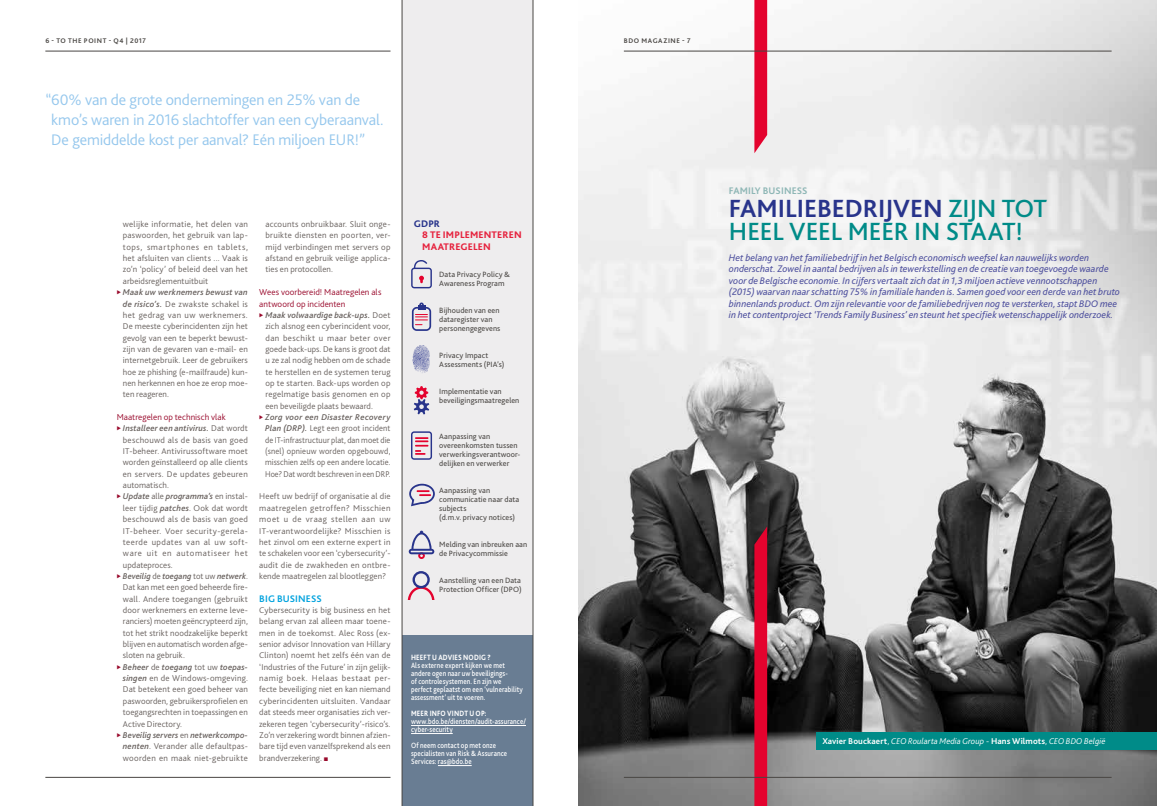
<style>
.page{position:relative;width:1157px;height:806px;background:#fff}
.page>*{position:absolute;margin:0;border:0;box-sizing:border-box;transform-origin:0 0}
.t1{font:500 26px/23px "Bliss 2";letter-spacing:-.01em;color:#008b88}
.t2{font:300 16px/20px "Bliss 2";letter-spacing:-.005em;color:#95c7ed}
.t3{font:italic 10px/11.3px "Bliss 2";letter-spacing:.005em;color:#50529f}
.t4{font:800 10px/11.3px "Bliss 2";letter-spacing:.015em;color:#e6213d}
.t5{font:700 10px "Bliss 2";letter-spacing:.01em;color:#8db6b5}
.t6{font:700 10px "Bliss 2";letter-spacing:.01em;color:#03a3de}
.t7{font:800 10px "Bliss 2";color:#28348b}
.t8{font:300 9px/11.3px "Bliss 2";letter-spacing:.005em;color:#990a2c}
.t9{font:300 8.8px/11.3px "Bliss 2";letter-spacing:.01em;color:#67605d;text-align:justify}
.t10{font:300 8.8px/11.3px "Bliss 2";letter-spacing:.01em;color:#67605d;text-align:justify;scale:.96 1}
.t11{font:italic 300 8.8px "Bliss 2";letter-spacing:.005em;color:#fff}
.t12{font:8px/9px "Bliss 2";letter-spacing:.01em;color:#494643}
.t13{font:500 8px/8px "Bliss 2";letter-spacing:.015em;color:#fff;scale:.85 1}
.t14{font:800 8px "Bliss 2";letter-spacing:.025em;color:#fff;scale:.85 1}
.t15{font:700 7px "Bliss 2";letter-spacing:.085em;color:#494643}
.s1{color:#990a2c}
.s2{font-weight:500;font-style:italic}
.s3{font-weight:700;color:#28348b}
.s4{font-weight:700;font-style:normal}
.s5{font-style:normal}
</style>
<div class="page">
<img style="left:578px;top:0;width:579px;height:805px">
<div style="left:402px;top:0;width:131px;height:669px;background:#eeedee"></div>
<div style="left:402px;top:635px;width:131px;height:170px;background:#697d93"></div>
<hr style="left:402px;top:0;width:1px;height:805px;background:#494643">
<hr style="left:533px;top:0;width:1px;height:805px;background:#494643">
<hr style="left:411px;top:724px;width:115px;height:1px;background:#fff">
<hr style="left:411px;top:732px;width:42px;height:1px;background:#fff">
<hr style="left:438px;top:764px;width:34px;height:1px;background:#fff">
<svg style="left:754px;top:0;width:13px;height:153px"></svg>
<svg style="left:754px;top:526px;width:13px;height:279px"></svg>
<svg style="left:411px;top:260px;width:21px;height:28px"></svg>
<svg style="left:412px;top:302px;width:19px;height:29px"></svg>
<svg style="left:409px;top:483px;width:26px;height:23px"></svg>
<svg style="left:409px;top:530px;width:25px;height:28px"></svg>
<svg style="left:408px;top:571px;width:26px;height:28px"></svg>
<svg style="left:411px;top:431px;width:21px;height:28px"></svg>
<svg style="left:414px;top:386px;width:15px;height:28px"></svg>
<svg style="left:412px;top:345px;width:18px;height:28px"></svg>
<div style="left:816px;top:731px;width:341px;height:17px;background:#008b88"></div>
<hr style="left:624px;top:51px;width:487px;height:1px;background:#494643">
<hr style="left:624px;top:776px;width:487px;height:1px;background:#494643">
<hr style="left:45px;top:776px;width:345px;height:1px;background:#494643">
<hr style="left:45px;top:51px;width:345px;height:1px;background:#494643">
<p class="t15" style="left:45px;top:36px;width:102px">6 - TO THE POINT - Q4 | 2017</p>
<p class="t15" style="left:624px;top:36px;width:68px">BDO MAGAZINE - 7</p>
<h2 class="t2" style="left:51px;top:89px;width:334px;text-indent:-6px">“60% van de grote ondernemingen en 25% van de kmo’s waren in 2016 slachtoffer van een cyberaanval.<br>De gemiddelde kost per aanval? Eén miljoen EUR!”</h2>
<p class="t9" style="left:123px;top:218px;width:126px">welijke informatie, het delen van paswoorden, het gebruik van lap&shy;tops, smartphones en tablets, het afsluiten van clients ... Vaak is zo’n ‘policy’ of beleid deel van het arbeidsreglementuitbuit</p>
<p class="t9" style="left:123px;top:286px;width:127px;text-indent:-6px"><span class="s1">◆</span> <span class="s2">Maak uw werknemers bewust van de risico’s.</span> De zwakste schakel is het gedrag van uw werknemers.<br>De meeste cyberincidenten zijn het gevolg van een te beperkt bewust&shy;zijn van de gevaren van e-mail- en internetgebruik. Leer de gebruikers hoe ze phishing (e-mailfraude) kun&shy;nen herkennen en hoe ze erop moe&shy;ten reageren.</p>
<p class="t8" style="left:117px;top:411px;width:111px">Maatregelen op technisch vlak</p>
<p class="t9" style="left:123px;top:422px;width:126px;text-indent:-6px"><span class="s1">◆</span> <span class="s2">Installeer een antivirus.</span> Dat wordt beschouwd als de basis van goed IT-beheer. Antivirussoftware moet worden geïnstalleerd op alle clients en servers. De updates gebeuren automatisch.</p>
<p class="t9" style="left:123px;top:490px;width:126px;text-indent:-6px"><span class="s1">◆</span> <span class="s2">Update</span> alle <span class="s2">programma’s</span> en instal&shy;leer tijdig <span class="s2">patches</span>. Ook dat wordt beschouwd als de basis van goed IT-beheer. Voer security-gerela&shy;teerde updates van al uw soft&shy;ware uit en automatiseer het updateproces.</p>
<p class="t9" style="left:123px;top:569px;width:127px;text-indent:-6px"><span class="s1">◆</span> <span class="s2">Beveilig</span> de <span class="s2">toegang</span> tot uw <span class="s2">netwerk</span>.<br>Dat kan met een goed beheerde fire&shy;wall. Andere toegangen (gebruikt door werknemers en externe leve&shy;ranciers) moeten geëncrypteerd zijn, tot het strikt noodzakelijke beperkt blijven en automatisch worden afge&shy;sloten na gebruik.</p>
<p class="t9" style="left:123px;top:660px;width:127px;text-indent:-6px"><span class="s1">◆</span> <span class="s2">Beheer</span> de <span class="s2">toegang</span> tot uw <span class="s2">toepas&shy;singen</span> en de Windows-omgeving.<br>Dat betekent een goed beheer van paswoorden, gebruikersprofielen en toegangsrechten in toepassingen en Active Directory.</p>
<p class="t9" style="left:123px;top:728px;width:126px;text-indent:-6px"><span class="s1">◆</span> <span class="s2">Beveilig servers</span> en <span class="s2">netwerkcompo&shy;nenten</span>. Verander alle defaultpas&shy;woorden en maak niet-gebruikte</p>
<p class="t9" style="left:265px;top:218px;width:126px">accounts onbruikbaar. Sluit onge&shy;bruikte diensten en poorten, ver&shy;mijd verbindingen met servers op afstand en gebruik veilige applica&shy;ties en protocollen.</p>
<p class="t8" style="left:259px;top:286px;width:124px">Wees voorbereid! Maatregelen als antwoord op incidenten</p>
<p class="t9" style="left:265px;top:309px;width:127px;text-indent:-6px"><span class="s1">◆</span> <span class="s2">Maak volwaardige back-ups.</span> Doet zich alsnog een cyberincident voor, dan beschikt u maar beter over goede back-ups. De kans is groot dat u ze zal nodig hebben om de schade te herstellen en de systemen terug op te starten. Back-ups worden op regelmatige basis genomen en op een beveiligde plaats bewaard.</p>
<p class="t10" style="left:265px;top:411px;width:132px;text-indent:-6px"><span class="s1">◆</span> <span class="s2">Zorg voor een Disaster Recovery Plan (DRP).</span> Legt een groot incident de IT-infrastructuur plat, dan moet die (snel) opnieuw worden opgebouwd, misschien zelfs op een andere locatie.<br>Hoe? Dat wordt beschreven in een DRP.</p>
<p class="t9" style="left:259px;top:490px;width:133px">Heeft uw bedrijf of organisatie al die maatregelen getroffen? Misschien moet u de vraag stellen aan uw IT-verantwoordelijke? Misschien is het zinvol om een externe expert in te schakelen voor een ‘cybersecurity’- audit die de zwakheden en ontbre&shy;kende maatregelen zal blootleggen?</p>
<p class="t6" style="left:259px;top:591px;width:64px">BIG BUSINESS</p>
<p class="t9" style="left:259px;top:603px;width:133px">Cybersecurity is big business en het belang ervan zal alleen maar toene&shy;men in de toekomst. Alec Ross (ex&shy;senior advisor Innovation van Hillary Clinton) noemt het zelfs één van de ‘Industries of the Future’ in zijn gelijk&shy;namig boek. Helaas bestaat per&shy;fecte beveiliging niet en kan niemand cyberincidenten uitsluiten. Vandaar dat steeds meer organisaties zich ver&shy;zekeren tegen ‘cybersecurity’-risico’s.<br>Zo’n verzekering wordt binnen afzien&shy;bare tijd even vanzelfsprekend als een brandverzekering.</p>
<p class="t7" style="left:414px;top:217px;width:28px">GDPR</p>
<p class="t4" style="left:422px;top:229px;width:101px">8 TE IMPLEMENTEREN<br>MAATREGELEN</p>
<p class="t12" style="left:439px;top:269px;width:72px">Data Privacy Policy &amp;<br>Awareness Program</p>
<p class="t12" style="left:439px;top:305px;width:63px">Bijhouden van een dataregister van personengegevens</p>
<p class="t12" style="left:439px;top:350px;width:67px">Privacy Impact<br>Assessments (PIA’s)</p>
<p class="t12" style="left:439px;top:386px;width:82px">Implementatie van beveiligingsmaatregelen</p>
<p class="t12" style="left:439px;top:431px;width:83px">Aanpassing van overeenkomsten tussen verwerkingsverantwoor&shy;delijken en verwerker</p>
<p class="t12" style="left:439px;top:485px;width:82px">Aanpassing van communicatie naar data subjects<br>(d.m.v. privacy notices)</p>
<p class="t12" style="left:439px;top:539px;width:89px">Melding van inbreuken aan de Privacycommissie</p>
<p class="t12" style="left:439px;top:575px;width:84px">Aanstelling van een Data<br>Protection Officer (DPO)</p>
<p class="t14" style="left:411px;top:652px;width:95px">HEEFT U ADVIES NODIG ?</p>
<p class="t13" style="left:411px;top:661px;width:133px">Als externe expert kijken we met andere ogen naar uw beveiligings-<br>of controlesystemen. En zijn we perfect geplaatst om een ‘vulnerability assessment’ uit te voeren.</p>
<p class="t14" style="left:411px;top:708px;width:90px">MEER INFO VINDT U OP:</p>
<p class="t13" style="left:411px;top:717px;width:137px">www.bdo.be/diensten/audit-assurance/ cyber-security</p>
<p class="t13" style="left:411px;top:741px;width:115px">Of neem contact op met onze specialisten van Risk &amp; Assurance<br>Services: ras@bdo.be</p>
<p class="t5" style="left:729px;top:184px;width:80px">FAMILY BUSINESS</p>
<h1 class="t1" style="left:729px;top:196px;width:320px"><span class="s3">FAMILIEBEDRIJVEN</span> ZIJN TOT<br>HEEL VEEL MEER IN STAAT!</h1>
<p class="t3" style="left:729px;top:252px;width:393px">Het belang van het familiebedrijf in het Belgisch economisch weefsel kan nauwelijks worden onderschat. Zowel in aantal bedrijven als in tewerkstelling en de creatie van toegevoegde waarde voor de Belgische economie. In cijfers vertaalt zich dat in 1,3 miljoen actieve vennootschappen (2015) waarvan naar schatting 75% in familiale handen is. Samen goed voor een derde van het bruto binnenlands product. Om zijn relevantie voor de familiebedrijven nog te versterken, stapt BDO mee in het contentproject ‘Trends Family Business’ en steunt het specifiek wetenschappelijk onderzoek.</p>
<p class="t11" style="left:822px;top:734px;width:285px"><span class="s4">Xavier Bouckaert</span><span class="s5">,</span> CEO Roularta Media Group <span class="s5">-</span> <span class="s4">Hans Wilmots</span><span class="s5">,</span> CEO BDO België</p>
</div>
